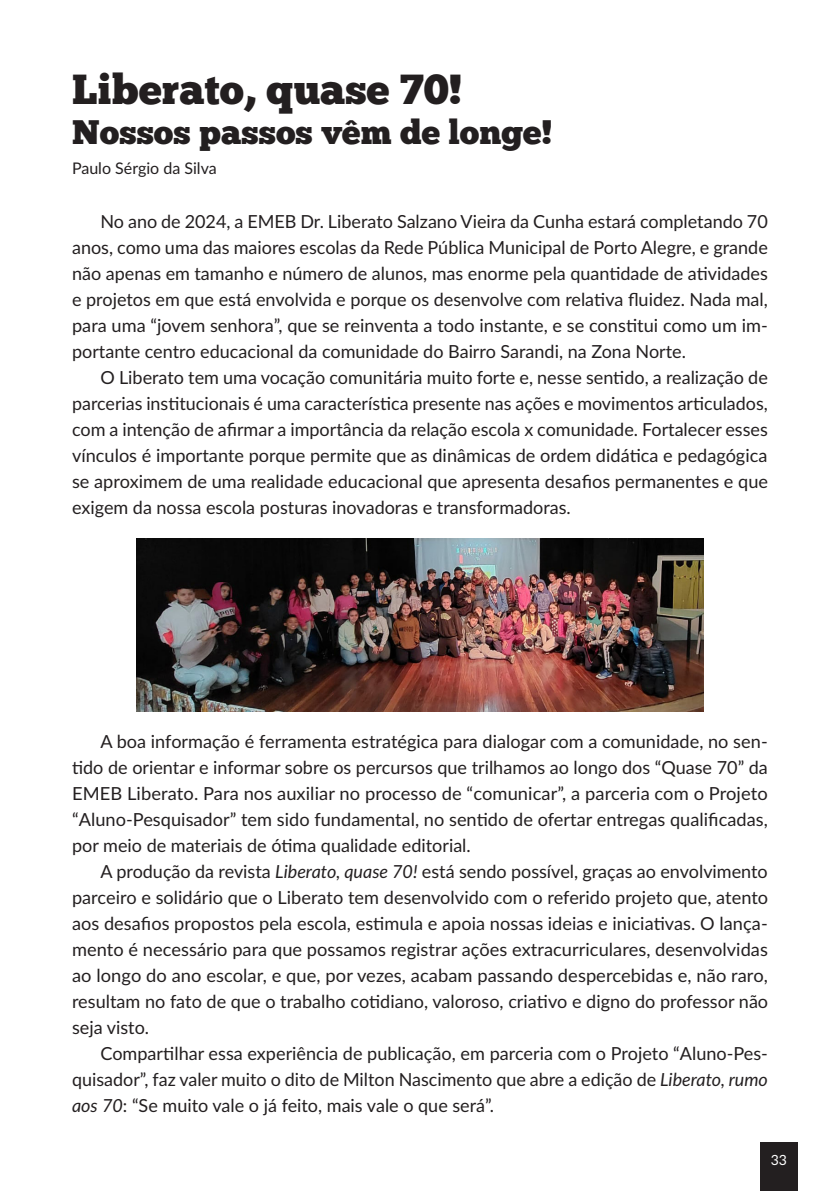
<style>
.page{position:relative;width:840px;height:1191px;background:#fff}
.page>*{position:absolute;margin:0;border:0;box-sizing:border-box;transform-origin:0 0}
.t1{font:42px "Chunk Five";color:#231f20}
.t2{font:34px "Chunk Five";color:#231f20}
.Corpo{font:18px/26px "Lato";color:#231f20;text-align:justify}
.Corpo-2{font:16px "Lato";color:#231f20}
.t3{font:14px "Lato";color:#fff}
.s1{font-style:italic}
</style>
<div class="page">
<div style="left:759px;top:1142px;width:38px;height:49px;background:#231f20"></div>
<img style="left:136px;top:539px;width:567px;height:172px">
<p class="t1" style="left:72px;top:63px;width:391px">Liberato, quase 70!</p>
<p class="t2" style="left:72px;top:111px;width:481px">Nossos passos vêm de longe!</p>
<p class="Corpo-2" style="left:72px;top:157px;width:146px">Paulo Sérgio da Silva</p>
<p class="Corpo" style="left:72px;top:208px;width:697px;text-indent:28px">No ano de 2024, a EMEB Dr. Liberato Salzano Vieira da Cunha estará completando 70 anos, como uma das maiores escolas da Rede Pública Municipal de Porto Alegre, e grande não apenas em tamanho e número de alunos, mas enorme pela quantidade de atividades e projetos em que está envolvida e porque os desenvolve com relativa fluidez. Nada mal, para uma “jovem senhora”, que se reinventa a todo instante, e se constitui como um im&shy;portante centro educacional da comunidade do Bairro Sarandi, na Zona Norte.</p>
<p class="Corpo" style="left:72px;top:364px;width:697px;text-indent:28px">O Liberato tem uma vocação comunitária muito forte e, nesse sentido, a realização de parcerias institucionais é uma característica presente nas ações e movimentos articulados, com a intenção de afirmar a importância da relação escola x comunidade. Fortalecer esses vínculos é importante porque permite que as dinâmicas de ordem didática e pedagógica se aproximem de uma realidade educacional que apresenta desafios permanentes e que exigem da nossa escola posturas inovadoras e transformadoras.</p>
<p class="Corpo" style="left:72px;top:728px;width:697px;text-indent:28px">A boa informação é ferramenta estratégica para dialogar com a comunidade, no sen&shy;tido de orientar e informar sobre os percursos que trilhamos ao longo dos “Quase 70” da EMEB Liberato. Para nos auxiliar no processo de “comunicar”, a parceria com o Projeto “Aluno-Pesquisador” tem sido fundamental, no sentido de ofertar entregas qualificadas, por meio de materiais de ótima qualidade editorial.</p>
<p class="Corpo" style="left:72px;top:858px;width:697px;text-indent:28px">A produção da revista <span class="s1">Liberato, quase 70!</span> está sendo possível, graças ao envolvimento parceiro e solidário que o Liberato tem desenvolvido com o referido projeto que, atento aos desafios propostos pela escola, estimula e apoia nossas ideias e iniciativas. O lança&shy;mento é necessário para que possamos registrar ações extracurriculares, desenvolvidas ao longo do ano escolar, e que, por vezes, acabam passando despercebidas e, não raro, resultam no fato de que o trabalho cotidiano, valoroso, criativo e digno do professor não seja visto.</p>
<p class="Corpo" style="left:72px;top:1040px;width:697px;text-indent:28px">Compartilhar essa experiência de publicação, em parceria com o Projeto “Aluno-Pes&shy;quisador”, faz valer muito o dito de Milton Nascimento que abre a edição de <span class="s1">Liberato, rumo aos 70</span>: “Se muito vale o já feito, mais vale o que será”.</p>
<p class="t3" style="left:770px;top:1150px;width:18px">33</p>
</div>
